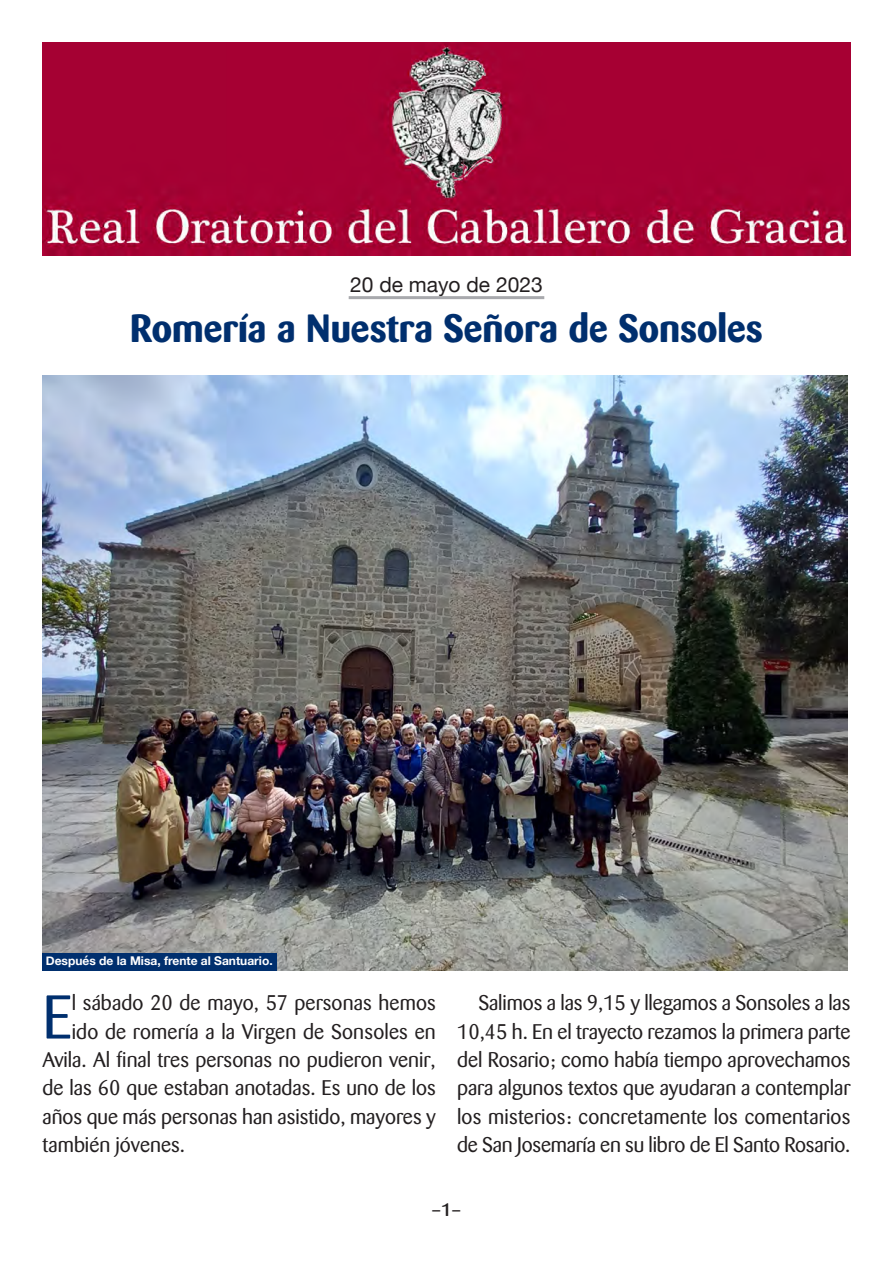
<style>
.page{position:relative;width:893px;height:1263px;background:#fff}
.page>*{position:absolute;margin:0;border:0;box-sizing:border-box;transform-origin:0 0}
.t1{font:61.05px "Barmeno";color:#002f6e}
.t2{font:700 39px "Barmeno";color:#002f6e}
.t3{font:21px/28.3px "Barmeno";color:#231f20;text-align:justify}
.t4{font:21px "Helvetica Neue";color:#231f20}
.t5{font:500 18px "Barmeno";color:#231f20}
.t6{font:700 12px "Helvetica Neue";color:#fff}
</style>
<div class="page">
<svg style="left:43px;top:255px;width:807px;height:1px"></svg>
<img style="left:43px;top:43px;width:807px;height:212px">
<hr style="left:349px;top:296px;width:195px;height:3px;background:#a8a9ad">
<img style="left:43px;top:375px;width:805px;height:595px">
<div style="left:43px;top:953px;width:234px;height:17px;background:#002f6e"></div>
<p class="t4" style="left:350px;top:272px;width:194px">20 de mayo de 2023</p>
<p class="t2" style="left:130px;top:312px;width:634px">Romería a Nuestra Señora de Sonsoles</p>
<p class="t6" style="left:46px;top:953px;width:228px">Después de la Misa, frente al Santuario.</p>
<p class="t1" style="left:43px;top:992px;width:31px">E</p>
<p class="t3" style="left:72px;top:990px;width:366px">l sábado 20 de mayo, 57 personas hemos</p>
<p class="t3" style="left:72px;top:1019px;width:366px">ido de romería a la Virgen de Sonsoles en</p>
<p class="t3" style="left:43px;top:1047px;width:395px">Avila. Al final tres personas no pudieron venir,</p>
<p class="t3" style="left:43px;top:1075px;width:395px">de las 60 que estaban anotadas. Es uno de los</p>
<p class="t3" style="left:43px;top:1104px;width:395px">años que más personas han asistido, mayores y</p>
<p class="t3" style="left:43px;top:1132px;width:144px">también jóvenes.</p>
<p class="t3" style="left:457px;top:990px;width:395px;text-indent:21px">Salimos a las 9,15 y llegamos a Sonsoles a las 10,45 h. En el trayecto rezamos la primera parte del Rosario; como había tiempo aprovechamos para algunos textos que ayudaran a contemplar los misterios: concretamente los comentarios de San Josemaría en su libro de El Santo Rosario.</p>
<p class="t5" style="left:431px;top:1202px;width:31px">–1–</p>
</div>
